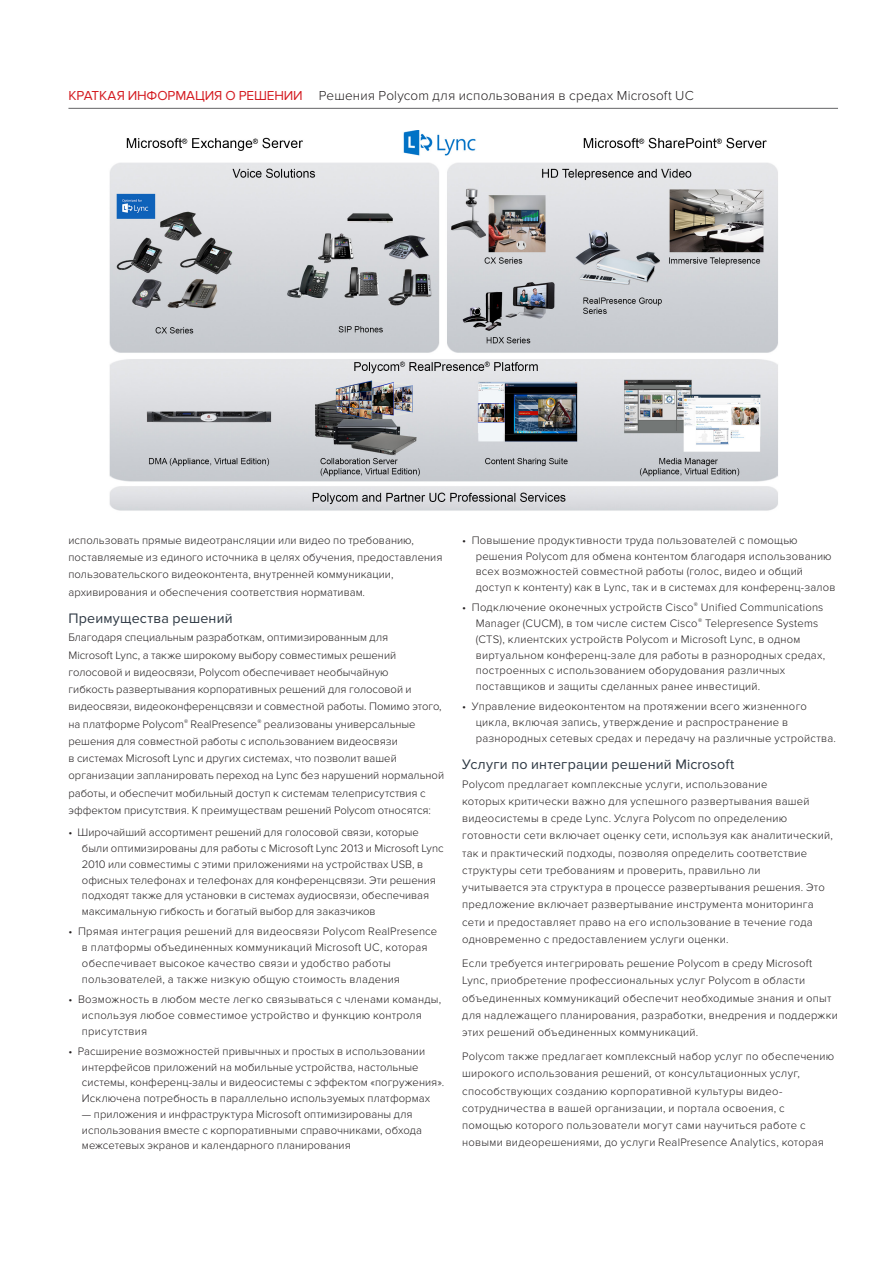
<style>
.page{position:relative;width:893px;height:1263px;background:#fff}
.page>*{position:absolute;margin:0;border:0;box-sizing:border-box;transform-origin:0 0}
.SB_-_Subhead_Level_1{font:14.25px "Proxima Nova";letter-spacing:.015em;color:#2c3742}
.t1{font:300 13.5px "Proxima Nova";letter-spacing:.015em;color:#231f20}
.Body_Copy_Text{font:300 11.25px/17.2px "Proxima Nova";letter-spacing:.015em;color:#231f20}
.s1{font-weight:400;color:#d41b21}
</style>
<div class="page">
<hr style="left:68px;top:108px;width:770px;height:1px;background:#636366">
<img style="left:109px;top:131px;width:669px;height:380px">
<p class="t1" style="left:68px;top:88px;width:627px"><span class="s1">КРАТКАЯ ИНФОРМАЦИЯ О РЕШЕНИИ</span> Решения Polycom для использования в средах Microsoft UC</p>
<p class="Body_Copy_Text" style="left:68px;top:532px;width:375px">использовать прямые видеотрансляции или видео по требованию, поставляемые из единого источника в целях обучения, предоставления пользовательского видеоконтента, внутренней коммуникации, архивирования и обеспечения соответствия нормативам.</p>
<p class="SB_-_Subhead_Level_1" style="left:68px;top:610px;width:166px">Преимущества решений</p>
<p class="Body_Copy_Text" style="left:68px;top:629px;width:377px">Благодаря специальным разработкам, оптимизированным для<br>Microsoft Lync, а также широкому выбору совместимых решений голосовой и видеосвязи, Polycom обеспечивает необычайную<br>гибкость развертывания корпоративных решений для голосовой и видеосвязи, видеоконференцсвязи и совместной работы. Помимо этого, на платформе Polycom<sup>®</sup> RealPresence<sup>®</sup> реализованы универсальные решения для совместной работы с использованием видеосвязи<br>в системах Microsoft Lync и других системах, что позволит вашей организации запланировать переход на Lync без нарушений нормальной работы, и обеспечит мобильный доступ к системам телеприсутствия с эффектом присутствия. К преимуществам решений Polycom относятся:</p>
<p class="Body_Copy_Text" style="left:82px;top:825px;width:363px;line-height:15.8px;text-indent:-14px">• Широчайший ассортимент решений для голосовой связи, которые были оптимизированы для работы с Microsoft Lync 2013 и Microsoft Lync 2010 или совместимы с этими приложениями на устройствах USB, в офисных телефонах и телефонах для конференцсвязи. Эти решения подходят также для установки в системах аудиосвязи, обеспечивая максимальную гибкость и богатый выбор для заказчиков</p>
<p class="Body_Copy_Text" style="left:82px;top:924px;width:357px;line-height:15.8px;text-indent:-14px">• Прямая интеграция решений для видеосвязи Polycom RealPresence в платформы объединенных коммуникаций Microsoft UC, которая обеспечивает высокое качество связи и удобство работы пользователей, а также низкую общую стоимость владения</p>
<p class="Body_Copy_Text" style="left:82px;top:991px;width:361px;line-height:15.8px;text-indent:-14px">• Возможность в любом месте легко связываться с членами команды, используя любое совместимое устройство и функцию контроля присутствия</p>
<p class="Body_Copy_Text" style="left:82px;top:1043px;width:364px;line-height:15.8px;text-indent:-14px">• Расширение возможностей привычных и простых в использовании интерфейсов приложений на мобильные устройства, настольные системы, конференц-залы и видеосистемы с эффектом «погружения».<br>Исключена потребность в параллельно используемых платформах</p>
<p class="Body_Copy_Text" style="left:82px;top:1106px;width:341px;line-height:15.8px">— приложения и инфраструктура Microsoft оптимизированы для использования вместе с корпоративными справочниками, обхода межсетевых экранов и календарного планирования</p>
<p class="Body_Copy_Text" style="left:476px;top:532px;width:361px;line-height:15.8px;text-indent:-14px">• Повышение продуктивности труда пользователей с помощью решения Polycom для обмена контентом благодаря использованию всех возможностей совместной работы (голос, видео и общий доступ к контенту) как в Lync, так и в системах для конференц-залов</p>
<p class="Body_Copy_Text" style="left:476px;top:600px;width:351px;line-height:15.8px;text-indent:-14px">• Подключение оконечных устройств Cisco<sup>®</sup> Unified Communications Manager (CUCM), в том числе систем Cisco<sup>®</sup> Telepresence Systems (CTS), клиентских устройств Polycom и Microsoft Lync, в одном виртуальном конференц-зале для работы в разнородных средах, построенных с использованием оборудования различных поставщиков и защиты сделанных ранее инвестиций.</p>
<p class="Body_Copy_Text" style="left:476px;top:699px;width:362px;line-height:15.8px;text-indent:-14px">• Управление видеоконтентом на протяжении всего жизненного цикла, включая запись, утверждение и распространение в разнородных сетевых средах и передачу на различные устройства.</p>
<p class="SB_-_Subhead_Level_1" style="left:462px;top:756px;width:274px">Услуги по интеграции решений Microsoft</p>
<p class="Body_Copy_Text" style="left:462px;top:775px;width:372px">Polycom предлагает комплексные услуги, использование<br>которых критически важно для успешного развертывания вашей видеосистемы в среде Lync. Услуга Polycom по определению готовности сети включает оценку сети, используя как аналитический, так и практический подходы, позволяя определить соответствие структуры сети требованиям и проверить, правильно ли<br>учитывается эта структура в процессе развертывания решения. Это предложение включает развертывание инструмента мониторинга сети и предоставляет право на его использование в течение года одновременно с предоставлением услуги оценки.</p>
<p class="Body_Copy_Text" style="left:462px;top:955px;width:377px">Если требуется интегрировать решение Polycom в среду Microsoft Lync, приобретение профессиональных услуг Polycom в области объединенных коммуникаций обеспечит необходимые знания и опыт для надлежащего планирования, разработки, внедрения и поддержки этих решений объединенных коммуникаций.</p>
<p class="Body_Copy_Text" style="left:462px;top:1048px;width:374px">Polycom также предлагает комплексный набор услуг по обеспечению широкого использования решений, от консультационных услуг, способствующих созданию корпоративной культуры видео&shy;сотрудничества в вашей организации, и портала освоения, с помощью которого пользователи могут сами научиться работе с новыми видеорешениями, до услуги RealPresence Analytics, которая</p>
</div>
